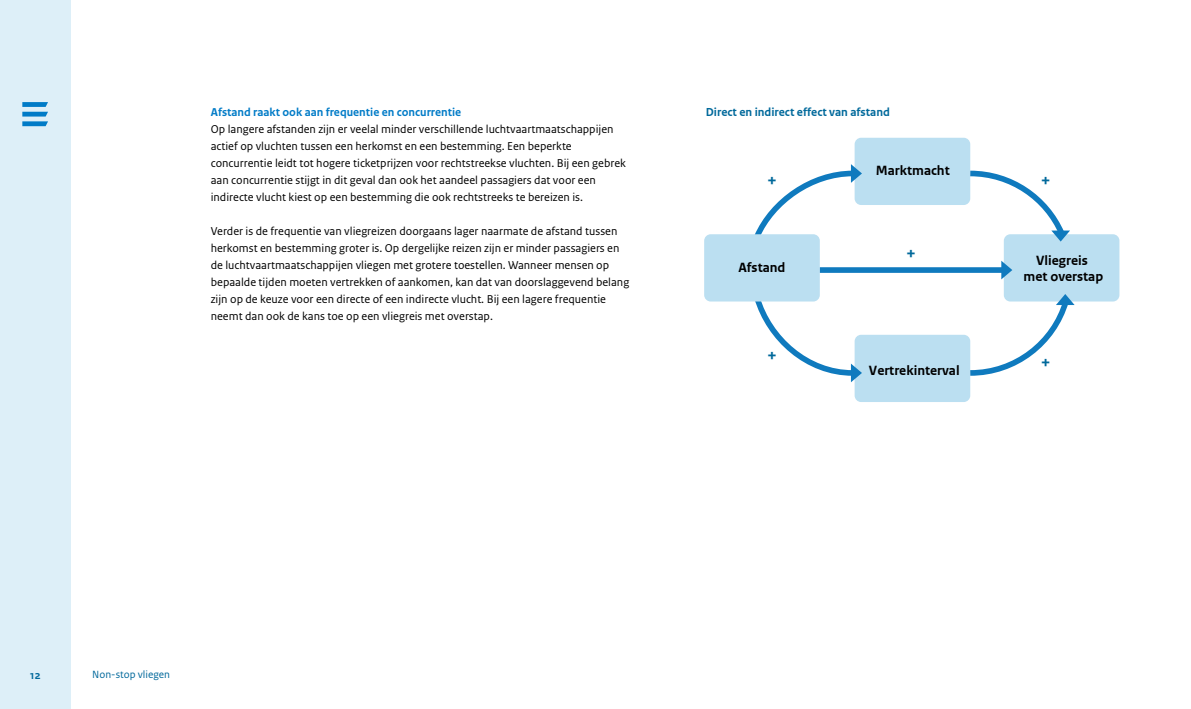
<style>
.page{position:relative;width:1191px;height:709px;background:#fff}
.page>*{position:absolute;margin:0;border:0;box-sizing:border-box;transform-origin:0 0}
.t1{font:700 18.8px "Rijksoverheid Sans Web Text";color:#01699b}
.t2{font:700 14.1px/16px "Rijksoverheid Sans Web Text";color:#000;text-align:center}
.t3{font:700 12.2px "Rijksoverheid Sans Web Text";color:#01699b}
.P_Broodtekst{font:12px/17px "Rijksoverheid Sans Text";color:#000}
.H4_Alineakop{font:700 12px "Rijksoverheid Sans Text";color:#007bc7}
.t4{font:700 12px "Rijksoverheid Sans Heading";color:#01689b}
.t5{font:11px "Rijksoverheid Sans Text";color:#01689b}
</style>
<div class="page">
<div style="left:819px;top:267px;width:184px;height:6px;background:#0f7abe"></div>
<div style="left:854px;top:335px;width:116px;height:67px;background:#bbdff1;border-radius:7px"></div>
<div style="left:854px;top:138px;width:116px;height:67px;background:#bbdff1;border-radius:7px"></div>
<div style="left:704px;top:234px;width:116px;height:67px;background:#bbdff1;border-radius:7px"></div>
<div style="left:1003px;top:234px;width:116px;height:67px;background:#bbdff1;border-radius:7px"></div>
<svg style="left:965px;top:168px;width:105px;height:73px"></svg>
<svg style="left:964px;top:294px;width:110px;height:84px"></svg>
<svg style="left:1001px;top:261px;width:11px;height:18px"></svg>
<svg style="left:749px;top:164px;width:113px;height:80px"></svg>
<svg style="left:750px;top:290px;width:112px;height:92px"></svg>
<div style="left:0;top:0;width:71px;height:709px;background:#ddeff8"></div>
<svg style="left:22px;top:102px;width:26px;height:24px"></svg>
<h4 class="H4_Alineakop" style="left:211px;top:106px;width:252px">Afstand raakt ook aan frequentie en concurrentie</h4>
<p class="P_Broodtekst" style="left:211px;top:121px;width:417px">Op langere afstanden zijn er veelal minder verschillende luchtvaartmaatschappijen actief op vluchten tussen een herkomst en een bestemming. Een beperkte concurrentie leidt tot hogere ticketprijzen voor rechtstreekse vluchten. Bij een gebrek aan concurrentie stijgt in dit geval dan ook het aandeel passagiers dat voor een indirecte vlucht kiest op een bestemming die ook rechtstreeks te bereizen is.</p>
<p class="P_Broodtekst" style="left:211px;top:223px;width:420px">Verder is de frequentie van vliegreizen doorgaans lager naarmate de afstand tussen herkomst en bestemming groter is. Op dergelijke reizen zijn er minder passagiers en de luchtvaartmaatschappijen vliegen met grotere toestellen. Wanneer mensen op bepaalde tijden moeten vertrekken of aankomen, kan dat van doorslaggevend belang zijn op de keuze voor een directe of een indirecte vlucht. Bij een lagere frequentie neemt dan ook de kans toe op een vliegreis met overstap.</p>
<p class="t3" style="left:706px;top:105px;width:186px">Direct en indirect effect van afstand</p>
<p class="t2" style="left:875px;top:162px;width:75px">Marktmacht</p>
<h1 class="t1" style="left:767px;top:169px;width:11px">+</h1>
<h1 class="t1" style="left:1040px;top:169px;width:11px">+</h1>
<h1 class="t1" style="left:906px;top:242px;width:11px">+</h1>
<p class="t2" style="left:738px;top:260px;width:49px">Afstand</p>
<p class="t2" style="left:1023px;top:252px;width:81px">Vliegreis<br>met overstap</p>
<h1 class="t1" style="left:767px;top:344px;width:11px">+</h1>
<p class="t2" style="left:869px;top:363px;width:92px">Vertrekinterval</p>
<h1 class="t1" style="left:1040px;top:351px;width:11px">+</h1>
<p class="t4" style="left:30px;top:668px;width:12px">12</p>
<p class="t5" style="left:92px;top:668px;width:79px">Non-stop vliegen</p>
</div>
